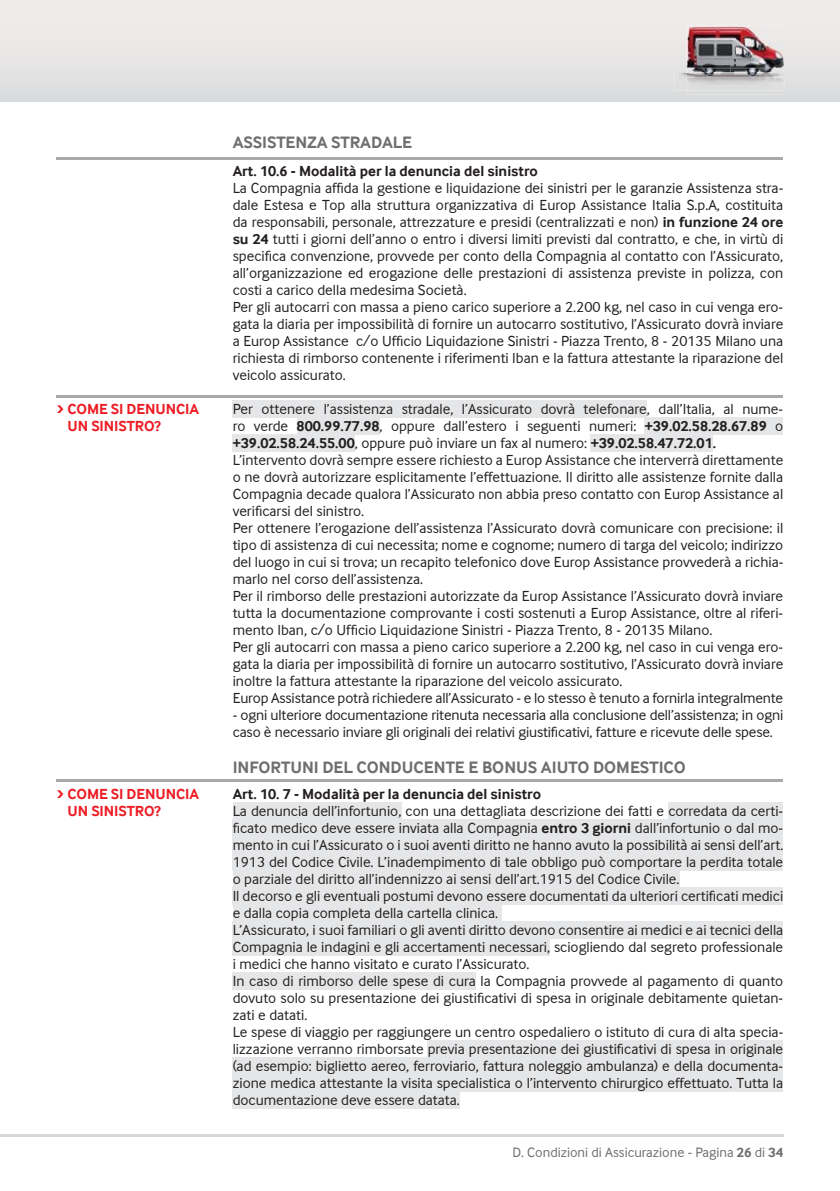
<style>
.page{position:relative;width:840px;height:1191px;background:#fff}
.page>*{position:absolute;margin:0;border:0;box-sizing:border-box;transform-origin:0 0}
.t1{font:700 17px "Inter Face Da Ma";color:#6d6e70}
.t2{font:15px/17px "Inter Face Da Ma";color:#231f20}
.t3{font:700 15px "Inter Face Da Ma";color:#231f20}
.t4{font:700 15px/17px "Inter Face Da Ma";letter-spacing:-.005em;color:#ed1c24}
.t5{font:14px "Inter Face Da Ma";color:#6d6e70}
.s1{font-weight:700}
</style>
<div class="page">
<svg style="left:0;top:0;width:839px;height:102px;background:#e7e5e5"></svg>
<hr style="left:0;top:1134px;width:782px;height:2px;background:#d6d9da">
<img style="left:674px;top:72px;width:110px;height:18px">
<img style="left:686px;top:90px;width:97px;height:4px">
<img style="left:686px;top:78px;width:97px;height:12px">
<img style="left:686px;top:26px;width:97px;height:52px">
<img style="left:701px;top:65px;width:29px;height:3px">
<img style="left:686px;top:69px;width:96px;height:6px">
<svg style="left:702px;top:68px;width:28px;height:5px"></svg>
<hr style="left:57px;top:157px;width:725px;height:2px;background:#a7a9ac">
<hr style="left:57px;top:395px;width:725px;height:2px;background:#a7a9ac">
<div style="left:232px;top:400px;width:414px;height:17px;background:#e5e6e7"></div>
<div style="left:296px;top:417px;width:83px;height:17px;background:#e5e6e7"></div>
<div style="left:644px;top:417px;width:138px;height:17px;background:#e5e6e7"></div>
<div style="left:232px;top:434px;width:122px;height:17px;background:#e5e6e7"></div>
<div style="left:590px;top:434px;width:122px;height:17px;background:#e5e6e7"></div>
<hr style="left:57px;top:779px;width:725px;height:2px;background:#a7a9ac">
<div style="left:232px;top:802px;width:169px;height:17px;background:#e5e6e7"></div>
<div style="left:668px;top:802px;width:114px;height:17px;background:#e5e6e7"></div>
<div style="left:232px;top:819px;width:550px;height:51px;background:#e5e6e7"></div>
<div style="left:232px;top:870px;width:447px;height:17px;background:#e5e6e7"></div>
<div style="left:232px;top:887px;width:550px;height:17px;background:#e5e6e7"></div>
<div style="left:232px;top:904px;width:269px;height:17px;background:#e5e6e7"></div>
<div style="left:232px;top:921px;width:550px;height:17px;background:#e5e6e7"></div>
<div style="left:232px;top:938px;width:318px;height:17px;background:#e5e6e7"></div>
<div style="left:232px;top:972px;width:243px;height:17px;background:#e5e6e7"></div>
<div style="left:427px;top:1040px;width:355px;height:17px;background:#e5e6e7"></div>
<div style="left:232px;top:1057px;width:550px;height:34px;background:#e5e6e7"></div>
<div style="left:232px;top:1091px;width:227px;height:17px;background:#e5e6e7"></div>
<p class="t4" style="left:68px;top:401px;width:133px;text-indent:-11px">❯ COME SI DENUNCIA<br>UN SINISTRO?</p>
<p class="t4" style="left:68px;top:785px;width:133px;text-indent:-11px">❯ COME SI DENUNCIA<br>UN SINISTRO?</p>
<p class="t1" style="left:232px;top:132px;width:181px">ASSISTENZA STRADALE</p>
<p class="t3" style="left:232px;top:162px;width:306px">Art. 10.6 - Modalità per la denuncia del sinistro</p>
<p class="t2" style="left:232px;top:179px;width:552px">La Compagnia affida la gestione e liquidazione dei sinistri per le garanzie Assistenza stra&shy;dale Estesa e Top alla struttura organizzativa di Europ Assistance Italia S.p.A, costituita da responsabili, personale, attrezzature e presidi (centralizzati e non) <span class="s1">in funzione 24 ore su 24</span> tutti i giorni dell’anno o entro i diversi limiti previsti dal contratto, e che, in virtù di specifica convenzione, provvede per conto della Compagnia al contatto con l’Assicurato, all’organizzazione ed erogazione delle prestazioni di assistenza previste in polizza, con costi a carico della medesima Società.<br>Per gli autocarri con massa a pieno carico superiore a 2.200 kg, nel caso in cui venga ero&shy;gata la diaria per impossibilità di fornire un autocarro sostitutivo, l’Assicurato dovrà inviare a Europ Assistance c/o Ufficio Liquidazione Sinistri - Piazza Trento, 8 - 20135 Milano una richiesta di rimborso contenente i riferimenti Iban e la fattura attestante la riparazione del veicolo assicurato.</p>
<p class="t2" style="left:232px;top:400px;width:552px">Per ottenere l’assistenza stradale, l’Assicurato dovrà telefonare, dall’Italia, al nume&shy;ro verde <span class="s1">800.99.77.98</span>, oppure dall’estero i seguenti numeri: <span class="s1">+39.02.58.28.67.89</span> o <span class="s1">+39.02.58.24.55.00</span>, oppure può inviare un fax al numero: <span class="s1">+39.02.58.47.72.01.<br></span>L’intervento dovrà sempre essere richiesto a Europ Assistance che interverrà direttamente o ne dovrà autorizzare esplicitamente l’effettuazione. Il diritto alle assistenze fornite dalla Compagnia decade qualora l’Assicurato non abbia preso contatto con Europ Assistance al verificarsi del sinistro.<br>Per ottenere l’erogazione dell’assistenza l’Assicurato dovrà comunicare con precisione: il tipo di assistenza di cui necessita; nome e cognome; numero di targa del veicolo; indirizzo del luogo in cui si trova; un recapito telefonico dove Europ Assistance provvederà a richia&shy;marlo nel corso dell’assistenza.<br>Per il rimborso delle prestazioni autorizzate da Europ Assistance l’Assicurato dovrà inviare tutta la documentazione comprovante i costi sostenuti a Europ Assistance, oltre al riferi&shy;mento Iban, c/o Ufficio Liquidazione Sinistri - Piazza Trento, 8 - 20135 Milano.<br>Per gli autocarri con massa a pieno carico superiore a 2.200 kg, nel caso in cui venga ero&shy;gata la diaria per impossibilità di fornire un autocarro sostitutivo, l’Assicurato dovrà inviare inoltre la fattura attestante la riparazione del veicolo assicurato.<br>Europ Assistance potrà richiedere all’Assicurato - e lo stesso è tenuto a fornirla integralmente</p>
<p class="t2" style="left:232px;top:706px;width:551px">- ogni ulteriore documentazione ritenuta necessaria alla conclusione dell’assistenza; in ogni caso è necessario inviare gli originali dei relativi giustificativi, fatture e ricevute delle spese.</p>
<p class="t1" style="left:232px;top:758px;width:454px">INFORTUNI DEL CONDUCENTE E BONUS AIUTO DOMESTICO</p>
<p class="t3" style="left:232px;top:785px;width:309px">Art. 10. 7 - Modalità per la denuncia del sinistro</p>
<p class="t2" style="left:232px;top:802px;width:552px">La denuncia dell’infortunio, con una dettagliata descrizione dei fatti e corredata da certi&shy;ficato medico deve essere inviata alla Compagnia <span class="s1">entro 3 giorni</span> dall’infortunio o dal mo&shy;mento in cui l’Assicurato o i suoi aventi diritto ne hanno avuto la possibilità ai sensi dell’art.<br>1913 del Codice Civile. L’inadempimento di tale obbligo può comportare la perdita totale o parziale del diritto all’indennizzo ai sensi dell’art.1915 del Codice Civile.<br>Il decorso e gli eventuali postumi devono essere documentati da ulteriori certificati medici e dalla copia completa della cartella clinica.<br>L’Assicurato, i suoi familiari o gli aventi diritto devono consentire ai medici e ai tecnici della Compagnia le indagini e gli accertamenti necessari, sciogliendo dal segreto professionale i medici che hanno visitato e curato l’Assicurato.<br>In caso di rimborso delle spese di cura la Compagnia provvede al pagamento di quanto dovuto solo su presentazione dei giustificativi di spesa in originale debitamente quietan&shy;zati e datati.<br>Le spese di viaggio per raggiungere un centro ospedaliero o istituto di cura di alta specia&shy;lizzazione verranno rimborsate previa presentazione dei giustificativi di spesa in originale (ad esempio: biglietto aereo, ferroviario, fattura noleggio ambulanza) e della documenta&shy;zione medica attestante la visita specialistica o l’intervento chirurgico effettuato. Tutta la documentazione deve essere datata.</p>
<p class="t5" style="left:512px;top:1144px;width:272px">D. Condizioni di Assicurazione - Pagina <span class="s1">26</span> di <span class="s1">34</span></p>
</div>
